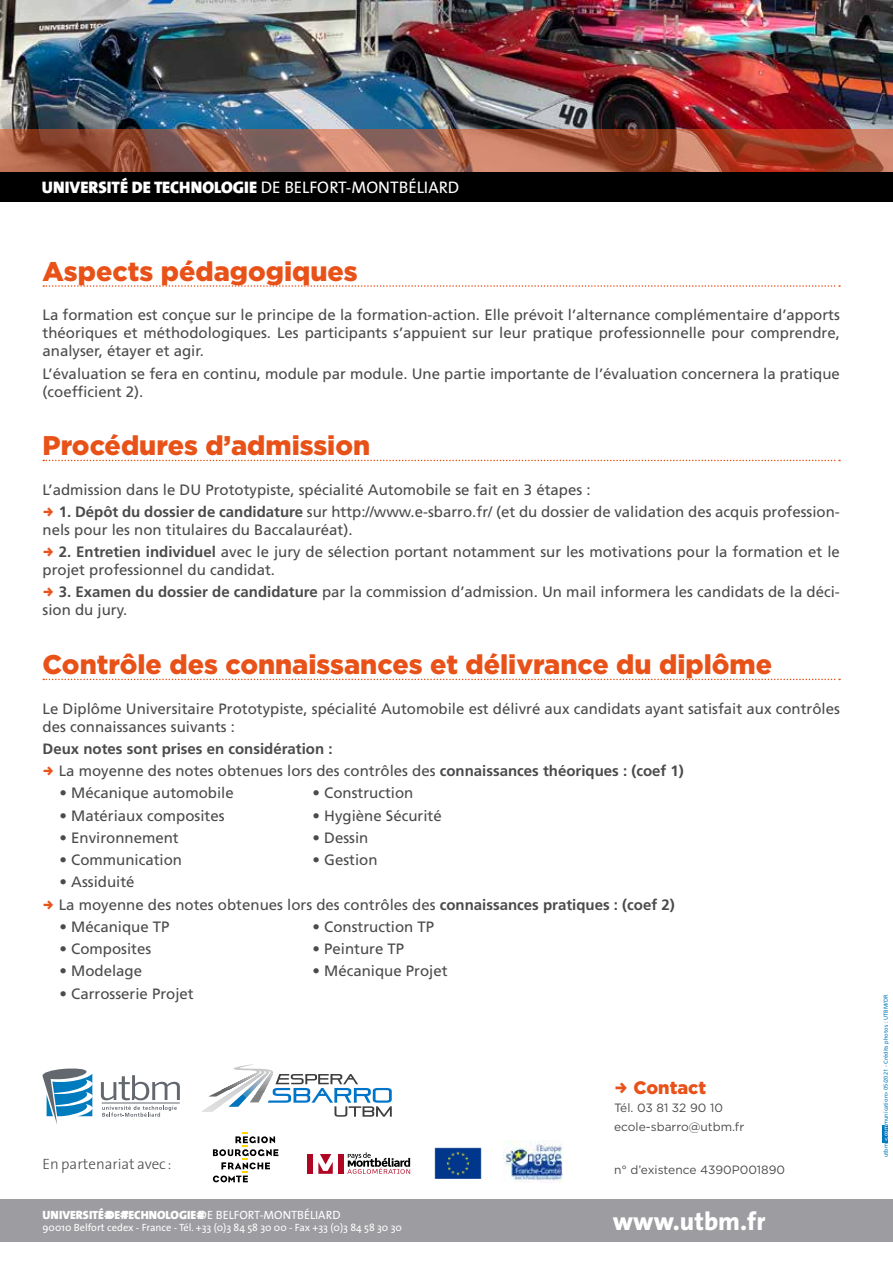
<style>
.page{position:relative;width:893px;height:1263px;background:#fff}
.page>*{position:absolute;margin:0;border:0;box-sizing:border-box;transform-origin:0 0}
.t1{font:900 27px "Gotham";color:#e85118}
.t2{font:800 25.5px "The Sans";color:#fff}
.t3{font:900 18px "Gotham";color:#e85118}
.t4{font:900 16.8px "The Sans";color:#fff}
.t5{font:15px/18px "Frutiger";color:#4b4b4d}
.t6{font:700 15px/22.2px "Frutiger";color:#4b4b4d}
.t7{font:300 15px "The Sans";color:#4b4b4d}
.t8{font:12px/18.6px "Gotham";color:#4b4b4d}
.t9{font:900 12px "The Sans";color:#fff}
.t10{font:10.5px "The Sans";color:#fff}
.t11{font:5.7px "Frutiger";color:#007bbe}
.s1{font-weight:400}
.s2{font-weight:700}
.s3{color:#fff}
</style>
<div class="page">
<div style="left:0;top:1199px;width:893px;height:43px;background:#9d9da1"></div>
<div style="left:883px;top:1125px;width:5px;height:17px;background:#007bbe"></div>
<div style="left:307px;top:1154px;width:5px;height:20px;background:#af0623"></div>
<svg style="left:318px;top:1154px;width:15px;height:20px"></svg>
<div style="left:339px;top:1154px;width:5px;height:20px;background:#af0623"></div>
<svg style="left:347px;top:1152px;width:63px;height:22px"></svg>
<hr style="left:102px;top:1103px;width:78px;height:1px;background:#63686e">
<svg style="left:101px;top:1075px;width:79px;height:25px"></svg>
<svg style="left:102px;top:1106px;width:75px;height:11px"></svg>
<svg style="left:42px;top:1068px;width:51px;height:56px"></svg>
<img style="left:504px;top:1141px;width:59px;height:41px">
<img style="left:435px;top:1147px;width:47px;height:32px">
<svg style="left:213px;top:1133px;width:65px;height:49px"></svg>
<svg style="left:202px;top:1064px;width:190px;height:53px"></svg>
<svg style="left:43px;top:285px;width:797px;height:2px"></svg>
<svg style="left:43px;top:460px;width:797px;height:1px"></svg>
<svg style="left:43px;top:679px;width:797px;height:1px"></svg>
<img style="left:0;top:0;width:893px;height:130px">
<div style="left:0;top:172px;width:893px;height:30px;background:#000"></div>
<svg style="left:0;top:130px;width:893px;height:42px;background:#a25a45"></svg>
<p class="t4" style="left:42px;top:173px;width:419px">UNIVERSITÉ DE TECHNOLOGIE <span class="s1">DE BELFORT-MONTBÉLIARD</span></p>
<h1 class="t1" style="left:43px;top:253px;width:317px">Aspects pédagogiques</h1>
<p class="t5" style="left:43px;top:306px;width:799px;text-align:justify">La formation est conçue sur le principe de la formation-action. Elle prévoit l’alternance complémentaire d’apports théoriques et méthodologiques. Les participants s’appuient sur leur pratique professionnelle pour comprendre, analyser, étayer et agir.</p>
<p class="t5" style="left:43px;top:364px;width:799px">L’évaluation se fera en continu, module par module. Une partie importante de l’évaluation concernera la pratique (coefficient 2).</p>
<h1 class="t1" style="left:43px;top:427px;width:329px">Procédures d’admission</h1>
<p class="t5" style="left:43px;top:480px;width:549px">L’admission dans le DU Prototypiste, spécialité Automobile se fait en 3 étapes :</p>
<p class="t5" style="left:43px;top:503px;width:799px;text-indent:16px"><span class="s2">1. Dépôt du dossier de candidature</span> sur http://www.e-sbarro.fr/ (et du dossier de validation des acquis profession&shy;nels pour les non titulaires du Baccalauréat).</p>
<p class="t5" style="left:43px;top:543px;width:799px;text-indent:16px"><span class="s2">2. Entretien individuel</span> avec le jury de sélection portant notamment sur les motivations pour la formation et le projet professionnel du candidat.</p>
<p class="t5" style="left:43px;top:583px;width:799px;text-indent:16px"><span class="s2">3. Examen du dossier de candidature</span> par la commission d’admission. Un mail informera les candidats de la déci&shy;sion du jury.</p>
<h1 class="t1" style="left:43px;top:646px;width:731px">Contrôle des connaissances et délivrance du diplôme</h1>
<p class="t5" style="left:43px;top:699px;width:799px">Le Diplôme Universitaire Prototypiste, spécialité Automobile est délivré aux candidats ayant satisfait aux contrôles des connaissances suivants :</p>
<p class="t6" style="left:59px;top:737px;width:627px;text-indent:-16px">Deux notes sont prises en considération :<br><span class="s1">La moyenne des notes obtenues lors des contrôles des</span> connaissances théoriques : (coef 1)</p>
<p class="t5" style="left:60px;top:784px;width:176px">• Mécanique automobile</p>
<p class="t5" style="left:313px;top:784px;width:102px">• Construction</p>
<p class="t5" style="left:60px;top:806px;width:167px">• Matériaux composites</p>
<p class="t5" style="left:313px;top:806px;width:131px">• Hygiène Sécurité</p>
<p class="t5" style="left:60px;top:828px;width:121px">• Environnement</p>
<p class="t5" style="left:313px;top:828px;width:57px">• Dessin</p>
<p class="t5" style="left:60px;top:851px;width:124px">• Communication</p>
<p class="t5" style="left:313px;top:851px;width:67px">• Gestion</p>
<p class="t5" style="left:59px;top:871px;width:617px;line-height:22.2px">• Assiduité<br>La moyenne des notes obtenues lors des contrôles des <span class="s2">connaissances pratiques : (coef 2)</span></p>
<p class="t5" style="left:60px;top:917px;width:112px">• Mécanique TP</p>
<p class="t5" style="left:313px;top:917px;width:123px">• Construction TP</p>
<p class="t5" style="left:60px;top:940px;width:93px">• Composites</p>
<p class="t5" style="left:313px;top:940px;width:93px">• Peinture TP</p>
<p class="t5" style="left:60px;top:962px;width:84px">• Modelage</p>
<p class="t5" style="left:313px;top:962px;width:137px">• Mécanique Projet</p>
<p class="t5" style="left:60px;top:984px;width:136px">• Carrosserie Projet</p>
<p class="t7" style="left:43px;top:1151px;width:130px">En partenariat avec :</p>
<p class="t9" style="left:43px;top:1204px;width:300px">UNIVERSITÉ DE TECHNOLOGIE <span class="s1">DE BELFORT-MONTBÉLIARD</span></p>
<p class="t10" style="left:43px;top:1218px;width:361px">90010 Belfort cedex - France - Tél. +33 (0)3 84 58 30 00 - Fax +33 (0)3 84 58 30 30</p>
<p class="t3" style="left:633px;top:1075px;width:74px">Contact</p>
<p class="t8" style="left:614px;top:1098px;width:132px">Tél. 03 81 32 90 10 ecole-sbarro@utbm.fr</p>
<p class="t8" style="left:614px;top:1160px;width:173px">n° d’existence 4390P001890</p>
<h2 class="t2" style="left:613px;top:1199px;width:154px">www.utbm.fr</h2>
<p class="t11" style="left:882px;top:1157px;width:164px;rotate:-90deg">utbm <span class="s3">&lt;.com</span>munication&gt; 05/2021 - Crédits photos : UTBM/DR</p>
</div>
